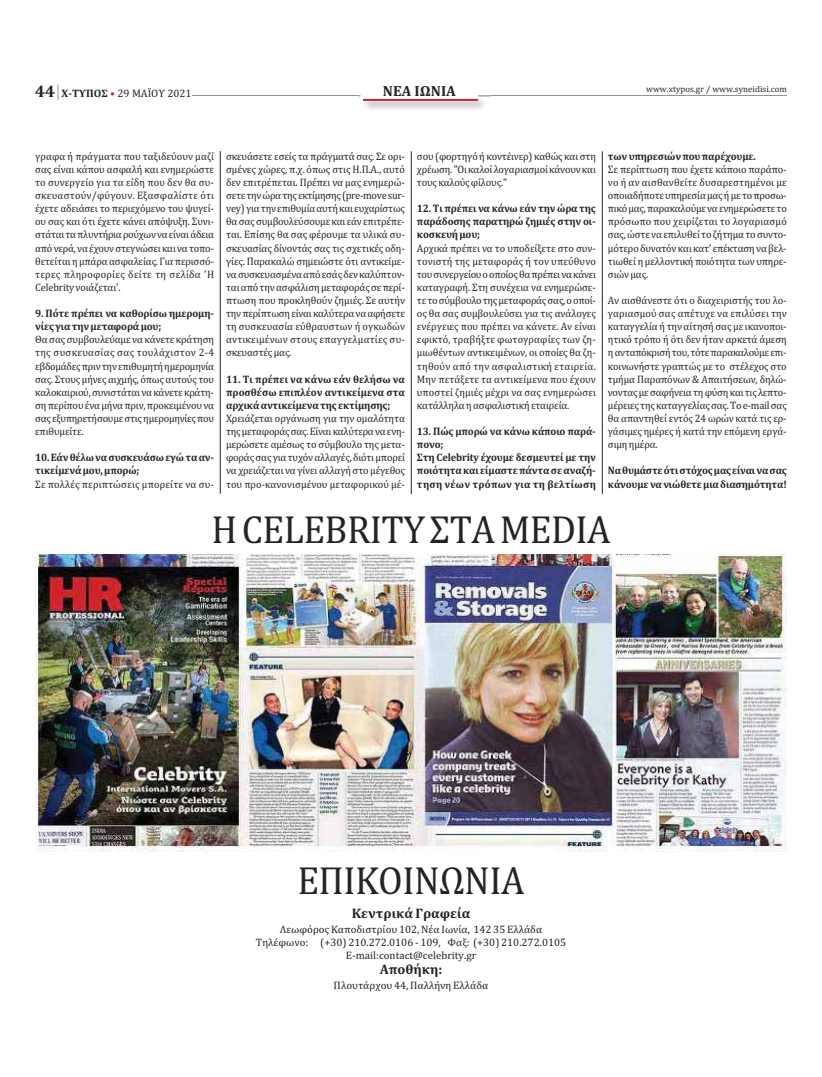
<style>
.page{position:relative;width:822px;height:1077px;background:#fff}
.page>*{position:absolute;margin:0;border:0;box-sizing:border-box;transform-origin:0 0}
.t1{font:39.7px "Cambria";letter-spacing:-.015em;color:#232424;scale:.95 1}
.t2{font:700 14.9px "Cambria";color:#262425}
.t3{font:700 13.9px "Cambria";color:#232424}
.t4{font:10.9px/13.1px "Cambria";color:#232424;text-align:justify;scale:.95 1}
.t5{font:700 10.9px/13.1px "Cambria";letter-spacing:-.015em;color:#232424;scale:.95 1}
.t6{font:10.9px/13.1px "Cambria";color:#232424;text-align:center}
.t7{font:8.9px "Cambria";color:#232424}
.s1{font-weight:700;font-size:16.9px}
.s2{font-weight:700}
.s3{color:#cb242a}
</style>
<div class="page">
<hr style="left:193px;top:95px;width:594px;height:1px;background:#929292">
<img style="left:359px;top:95px;width:132px;height:15px">
<img style="left:361px;top:95px;width:117px;height:4px">
<svg style="left:384px;top:95px;width:72px;height:1px"></svg>
<hr style="left:363px;top:99px;width:115px;height:2px;background:#cb242a">
<svg style="left:58px;top:85px;width:1px;height:15px"></svg>
<hr style="left:220px;top:151px;width:1px;height:343px;background:#232424">
<hr style="left:411px;top:151px;width:1px;height:343px;background:#232424">
<hr style="left:602px;top:151px;width:1px;height:343px;background:#232424">
<img style="left:35px;top:555px;width:752px;height:297px">
<p class="t6" style="left:35px;top:88px;width:158px"><span class="s1">44</span> <span class="s2">Χ‑ΤΥΠΟΣ</span> <span class="s3">•</span> 29 MAΪΟΥ 2021</p>
<h2 class="t2" style="left:383px;top:86px;width:75px">ΝΕΑ ΙΩΝΙΑ</h2>
<p class="t7" style="left:646px;top:86px;width:142px">www.xtypos.gr / www.syneidisi.com</p>
<p class="t5" style="left:608px;top:151px;width:157px">των υπηρεσιών που παρέχουμε.</p>
<p class="t4" style="left:608px;top:164px;width:190px">Σε περίπτωση που έχετε κάποιο παράπο‐ νο ή αν αισθανθείτε δυσαρεστημένοι με οποιαδήποτε υπηρεσία μας ή με το προσω‐ πικό μας, παρακαλούμε να ενημερώσετε το πρόσωπο που χειρίζεται το λογαριασμό σας, ώστε να επιλυθεί το ζήτημα το συντο‐ μότερο δυνατόν και κατ’ επέκταση να βελ‐ τιωθεί η μελλοντική ποιότητα των υπηρε‐ σιών μας.</p>
<p class="t4" style="left:608px;top:295px;width:190px">Αν αισθάνεστε ότι ο διαχειριστής του λο‐ γαριασμού σας απέτυχε να επιλύσει την καταγγελία ή την αίτησή σας με ικανοποι‐ ητικό τρόπο ή ότι δεν ήταν αρκετά άμεση η ανταπόκρισή του, τότε παρακαλούμε επι‐ κοινωνήστε γραπτώς με το στέλεχος στο τμήμα Παραπόνων &amp; Απαιτήσεων, δηλώ‐ νοντας με σαφήνεια τη φύση και τις λεπτο‐ μέρειες της καταγγελίας σας. Το e‐mail σας θα απαντηθεί εντός 24 ωρών κατά τις ερ‐ γάσιμες ημέρες ή κατά την επόμενη εργά‐ σιμη ημέρα.</p>
<p class="t5" style="left:608px;top:465px;width:190px">Να θυμάστε ότι στόχος μας είναι να σας κάνουμε να νιώθετε μια διασημότητα!</p>
<h1 class="t1" style="left:211px;top:515px;width:422px">Η CELEBRITY ΣΤΑ MEDIA</h1>
<p class="t4" style="left:226px;top:151px;width:190px">σκευάσετε εσείς τα πράγματά σας. Σε ορι‐ σμένες χώρες, π.χ. όπως στις Η.Π.Α., αυτό δεν επιτρέπεται. Πρέπει να μας ενημερώ‐ σετε την ώρα της εκτίμησης (pre‐move sur‐ vey) για την επιθυμία αυτή και ευχαρίστως θα σας συμβουλεύσουμε και εάν επιτρέπε‐ ται. Επίσης θα σας φέρουμε τα υλικά συ‐ σκευασίας δίνοντάς σας τις σχετικές οδη‐ γίες. Παρακαλώ σημειώστε ότι αντικείμε‐ να συσκευασμένα από εσάς δεν καλύπτον‐ ται από την ασφάλιση μεταφοράς σε περί‐ πτωση που προκληθούν ζημιές. Σε αυτήν την περίπτωση είναι καλύτερα να αφήσετε τη συσκευασία εύθραυστων ή ογκωδών αντικειμένων στους επαγγελματίες συ‐ σκευαστές μας.</p>
<p class="t5" style="left:226px;top:373px;width:190px;text-align:justify">11. Τι πρέπει να κάνω εάν θελήσω να προσθέσω επιπλέον αντικείμενα στα αρχικά αντικείμενα της εκτίμησης;</p>
<p class="t4" style="left:226px;top:413px;width:190px">Χρειάζεται οργάνωση για την ομαλότητα της μεταφοράς σας. Είναι καλύτερα να ενη‐ μερώσετε αμέσως το σύμβουλο της μετα‐ φοράς σας για τυχόν αλλαγές, διότι μπορεί να χρειάζεται να γίνει αλλαγή στο μέγεθος του προ‐κανονισμένου μεταφορικού μέ‐</p>
<p class="t4" style="left:417px;top:151px;width:190px">σου (φορτηγό ή κοντέινερ) καθώς και στη χρέωση. "Οι καλοί λογαριασμοί κάνουν και τους καλούς φίλους."</p>
<p class="t5" style="left:417px;top:203px;width:190px;text-align:justify">12. Τι πρέπει να κάνω εάν την ώρα της παράδοσης παρατηρώ ζημιές στην οι‑ κοσκευή μου;</p>
<p class="t4" style="left:417px;top:242px;width:190px">Αρχικά πρέπει να το υποδείξετε στο συν‐ τονιστή της μεταφοράς ή τον υπεύθυνο του συνεργείου ο οποίος θα πρέπει να κάνει καταγραφή. Στη συνέχεια να ενημερώσε‐ τε το σύμβουλο της μεταφοράς σας, ο οποί‐ ος θα σας συμβουλεύσει για τις ανάλογες ενέργειες που πρέπει να κάνετε. Αν είναι εφικτό, τραβήξτε φωτογραφίες των ζη‐ μιωθέντων αντικειμένων, οι οποίες θα ζη‐ τηθούν από την ασφαλιστική εταιρεία.<br>Μην πετάξετε τα αντικείμενα που έχουν υποστεί ζημιές μέχρι να σας ενημερώσει κατάλληλα η ασφαλιστική εταιρεία.</p>
<p class="t5" style="left:417px;top:426px;width:190px">13. Πώς μπορώ να κάνω κάποιο παρά‑ πονο;<br>Στη Celebrity έχουμε δεσμευτεί με την ποιότητα και είμαστε πάντα σε αναζή‑ τηση νέων τρόπων για τη βελτίωση</p>
<p class="t4" style="left:35px;top:151px;width:190px">γραφα ή πράγματα που ταξιδεύουν μαζί σας είναι κάπου ασφαλή και ενημερώστε το συνεργείο για τα είδη που δεν θα συ‐ σκευαστούν/φύγουν. Εξασφαλίστε ότι έχετε αδειάσει το περιεχόμενο του ψυγεί‐ ου σας και ότι έχετε κάνει απόψυξη. Συνι‐ στάται τα πλυντήρια ρούχων να είναι άδεια από νερά, να έχουν στεγνώσει και να τοπο‐ θετείται η μπάρα ασφαλείας. Για περισσό‐ τερες πληροφορίες δείτε τη σελίδα 'Η Celebrity νοιάζεται'.</p>
<p class="t5" style="left:35px;top:308px;width:190px">9. Πότε πρέπει να καθορίσω ημερομη‑ νίες για την μεταφορά μου;</p>
<p class="t4" style="left:35px;top:334px;width:190px">Θα σας συμβουλεύαμε να κάνετε κράτηση της συσκευασίας σας τουλάχιστον 2‐4 εβδομάδες πριν την επιθυμητή ημερομηνία σας. Στους μήνες αιχμής, όπως αυτούς του καλοκαιριού, συνιστάται να κάνετε κράτη‐ ση περίπου ένα μήνα πριν, προκειμένου να σας εξυπηρετήσουμε στις ημερομηνίες που επιθυμείτε.</p>
<p class="t5" style="left:35px;top:452px;width:190px">10. Εάν θέλω να συσκευάσω εγώ τα αν‑ τικείμενά μου, μπορώ;</p>
<p class="t4" style="left:35px;top:478px;width:190px">Σε πολλές περιπτώσεις μπορείτε να συ‐</p>
<h1 class="t1" style="left:297px;top:866px;width:241px">ΕΠΙΚΟΙΝΩΝΙΑ</h1>
<p class="t3" style="left:352px;top:908px;width:120px">Κεντρικά Γραφεία</p>
<p class="t6" style="left:256px;top:923px;width:312px">Λεωφόρος Καποδιστρίου 102, Νέα Ιωνία, 142 35 Ελλάδα<br>Τηλέφωνο: (+30) 210.272.0106 ‐ 109, Φαξ: (+30) 210.272.0105<br>E‐mail:contact@celebrity.gr</p>
<p class="t3" style="left:380px;top:964px;width:64px">Αποθήκη:</p>
<p class="t6" style="left:334px;top:979px;width:156px">Πλουτάρχου 44, Παλλήνη Ελλάδα</p>
</div>
